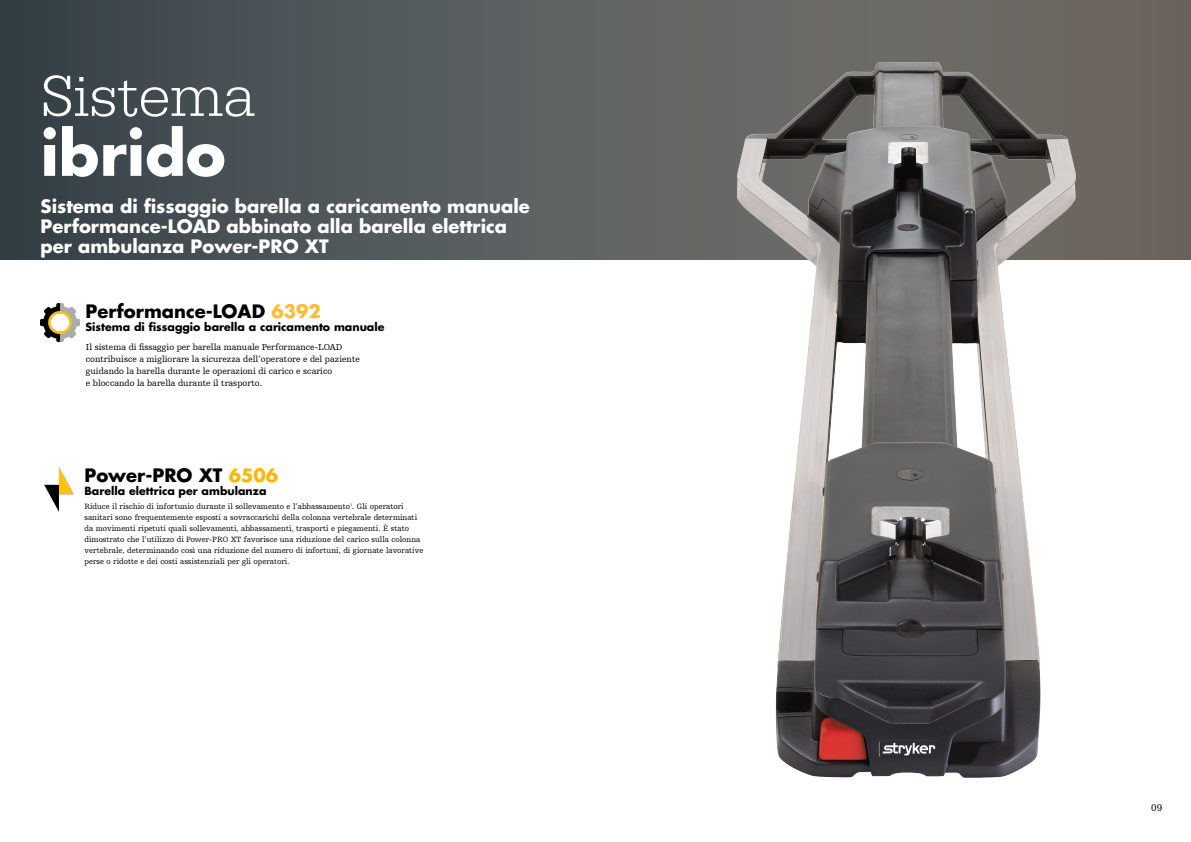
<style>
.page{position:relative;width:1191px;height:842px;background:#fff}
.page>*{position:absolute;margin:0;border:0;box-sizing:border-box;transform-origin:0 0}
.t1{font:300 60px "URW Egyptienne TOT";color:#fff}
.t2{font:700 60px "Futura For Stryker";color:#fff}
.t3{font:700 18px/20px "Futura For Stryker";color:#fff}
.t4{font:700 18px "Futura For Stryker";color:#000}
.t5{font:700 11px "Futura For Stryker";color:#000}
.t6{font:10px "Humanist Slabserif 712 BT";color:#000}
.t7{font:9px/12px "Humanist Slabserif 712 BT";color:#000}
.t8{font:8px/11px "Humanist Slabserif 712 BT";color:#000}
.s1{color:#ffbb31}
.s2{color:#ffb600}
</style>
<div class="page">
<svg style="left:0;top:0;width:1191px;height:259px;background:#525859"></svg>
<img style="left:41px;top:303px;width:38px;height:39px">
<img style="left:44px;top:467px;width:29px;height:45px">
<img style="left:700px;top:24px;width:413px;height:754px">
<h1 class="t1" style="left:41px;top:61px;width:216px">Sistema</h1>
<h1 class="t2" style="left:41px;top:113px;width:186px">ibrido</h1>
<h2 class="t3" style="left:41px;top:196px;width:490px">Sistema di fissaggio barella a caricamento manuale<br>Performance-LOAD abbinato alla barella elettrica per ambulanza Power-PRO XT</h2>
<h2 class="t4" style="left:86px;top:300px;width:237px">Performance-LOAD <span class="s1">6392</span></h2>
<h3 class="t5" style="left:86px;top:320px;width:300px">Sistema di fissaggio barella a caricamento manuale</h3>
<p class="t7" style="left:86px;top:341px;width:275px">Il sistema di fissaggio per barella manuale Performance-LOAD contribuisce a migliorare la sicurezza dell’operatore e del paziente guidando la barella durante le operazioni di carico e scarico<br>e bloccando la barella durante il trasporto.</p>
<h2 class="t4" style="left:84px;top:463px;width:195px">Power-PRO XT <span class="s2">6506</span></h2>
<h3 class="t5" style="left:84px;top:483px;width:183px">Barella elettrica per ambulanza</h3>
<p class="t8" style="left:84px;top:501px;width:340px">Riduce il rischio di infortunio durante il sollevamento e l’abbassamento<sup>1</sup>. Gli operatori sanitari sono frequentemente esposti a sovraccarichi della colonna vertebrale determinati da movimenti ripetuti quali sollevamenti, abbassamenti, trasporti e piegamenti. È stato dimostrato che l’utilizzo di Power-PRO XT favorisce una riduzione del carico sulla colonna vertebrale, determinando così una riduzione del numero di infortuni, di giornate lavorative perse o ridotte e dei costi assistenziali per gli operatori.</p>
<p class="t6" style="left:1151px;top:801px;width:13px">09</p>
</div>
